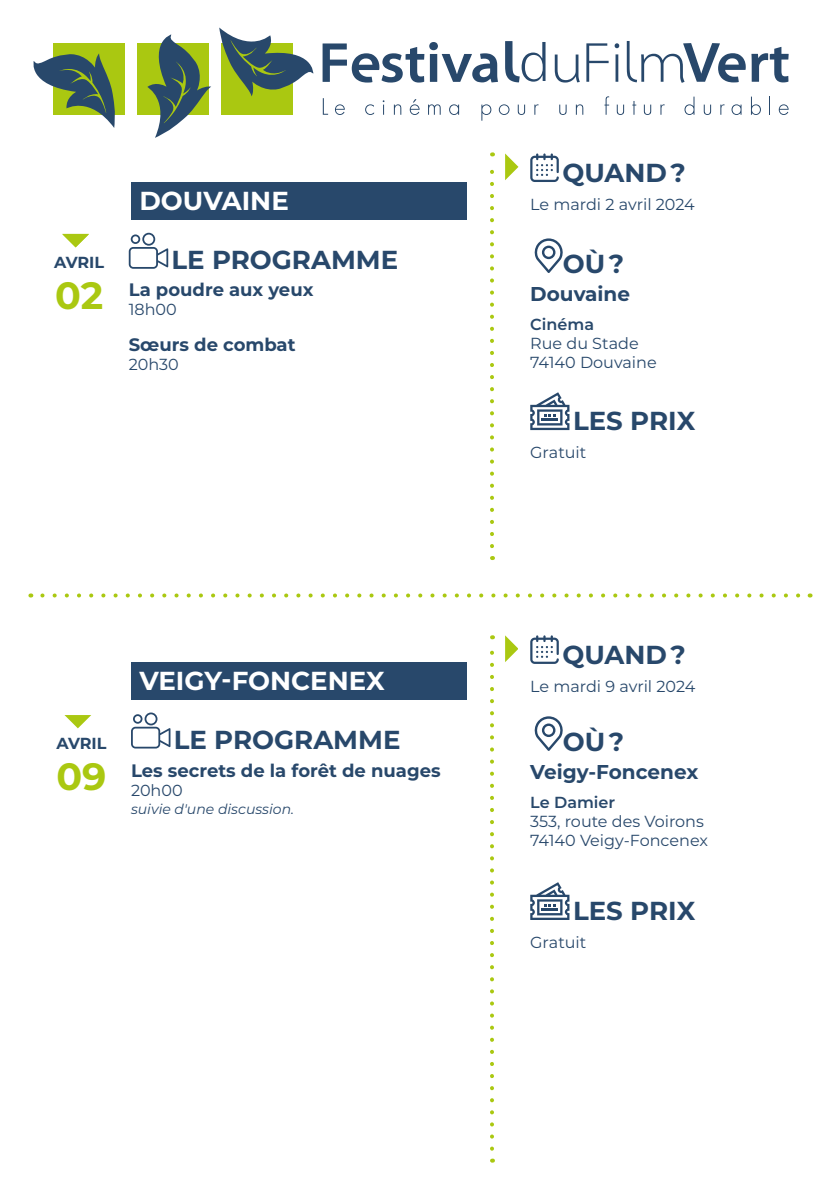
<style>
.page{position:relative;width:840px;height:1191px;background:#fff}
.page>*{position:absolute;margin:0;border:0;box-sizing:border-box;transform-origin:0 0}
.t1{font:700 38px "Montserrat";color:#aac811}
.t2{font:700 26px "Montserrat";color:#28486b}
.t3{font:700 26px "Montserrat";color:#fff}
.t4{font:700 20px "Montserrat";color:#28486b}
.t5{font:700 18px "Montserrat";color:#28486b}
.t6{font:16px/19.2px "Montserrat";color:#28486b}
.t7{font:600 16px "Montserrat";color:#28486b}
.t8{font:700 16px "Montserrat";letter-spacing:-.01em;color:#28486b}
.t9{font:italic 14px "Montserrat";color:#28486b}
.s1{font-size:38px;color:#aac811}
</style>
<div class="page">
<svg style="left:322px;top:42px;width:175px;height:41px"></svg>
<svg style="left:505px;top:41px;width:40px;height:41px"></svg>
<svg style="left:554px;top:55px;width:25px;height:28px"></svg>
<svg style="left:586px;top:43px;width:22px;height:39px"></svg>
<svg style="left:614px;top:43px;width:5px;height:39px"></svg>
<svg style="left:626px;top:41px;width:119px;height:42px"></svg>
<svg style="left:751px;top:47px;width:37px;height:35px"></svg>
<svg style="left:322px;top:98px;width:6px;height:17px"></svg>
<svg style="left:335px;top:104px;width:9px;height:11px"></svg>
<svg style="left:365px;top:104px;width:9px;height:11px"></svg>
<svg style="left:382px;top:100px;width:2px;height:15px"></svg>
<svg style="left:393px;top:104px;width:8px;height:11px"></svg>
<svg style="left:409px;top:99px;width:10px;height:16px"></svg>
<svg style="left:428px;top:104px;width:12px;height:11px"></svg>
<svg style="left:449px;top:104px;width:10px;height:11px"></svg>
<svg style="left:481px;top:104px;width:10px;height:17px"></svg>
<svg style="left:498px;top:104px;width:11px;height:11px"></svg>
<svg style="left:517px;top:105px;width:8px;height:10px"></svg>
<svg style="left:534px;top:104px;width:4px;height:11px"></svg>
<svg style="left:559px;top:105px;width:7px;height:10px"></svg>
<svg style="left:575px;top:104px;width:8px;height:11px"></svg>
<svg style="left:604px;top:96px;width:4px;height:19px"></svg>
<svg style="left:616px;top:105px;width:7px;height:10px"></svg>
<svg style="left:632px;top:101px;width:4px;height:14px"></svg>
<svg style="left:643px;top:105px;width:8px;height:10px"></svg>
<svg style="left:660px;top:104px;width:4px;height:11px"></svg>
<svg style="left:684px;top:97px;width:10px;height:18px"></svg>
<svg style="left:703px;top:105px;width:7px;height:10px"></svg>
<svg style="left:720px;top:104px;width:4px;height:11px"></svg>
<svg style="left:731px;top:104px;width:10px;height:11px"></svg>
<svg style="left:750px;top:97px;width:10px;height:18px"></svg>
<svg style="left:778px;top:104px;width:10px;height:11px"></svg>
<div style="left:53px;top:43px;width:71px;height:71px;background:#aac811"></div>
<div style="left:137px;top:43px;width:72px;height:71px;background:#aac811"></div>
<div style="left:221px;top:43px;width:72px;height:71px;background:#aac811"></div>
<svg style="left:33px;top:53px;width:84px;height:75px"></svg>
<svg style="left:219px;top:28px;width:94px;height:68px"></svg>
<svg style="left:147px;top:34px;width:64px;height:104px"></svg>
<svg style="left:530px;top:153px;width:28px;height:29px"></svg>
<svg style="left:534px;top:238px;width:29px;height:35px"></svg>
<svg style="left:530px;top:392px;width:39px;height:38px"></svg>
<svg style="left:505px;top:153px;width:13px;height:27px"></svg>
<svg style="left:129px;top:233px;width:39px;height:36px"></svg>
<svg style="left:62px;top:234px;width:27px;height:13px"></svg>
<svg style="left:42px;top:593px;width:759px;height:4px"></svg>
<svg style="left:490px;top:635px;width:3px;height:513px"></svg>
<svg style="left:490px;top:152px;width:3px;height:394px"></svg>
<div style="left:131px;top:182px;width:335px;height:38px;background:#28486b"></div>
<div style="left:131px;top:662px;width:335px;height:38px;background:#28486b"></div>
<svg style="left:505px;top:635px;width:13px;height:27px"></svg>
<svg style="left:530px;top:635px;width:28px;height:29px"></svg>
<svg style="left:534px;top:716px;width:29px;height:35px"></svg>
<svg style="left:530px;top:882px;width:39px;height:38px"></svg>
<svg style="left:131px;top:712px;width:39px;height:36px"></svg>
<svg style="left:64px;top:715px;width:27px;height:13px"></svg>
<h2 class="t3" style="left:139px;top:182px;width:151px">DOUVAINE</h2>
<h2 class="t2" style="left:171px;top:241px;width:228px">LE PROGRAMME</h2>
<p class="t5" style="left:55px;top:276px;width:259px"><span class="s1">02</span> La poudre aux yeux</p>
<p class="t8" style="left:54px;top:250px;width:52px">AVRIL</p>
<h1 class="t1" style="left:52px;top:269px;width:39px">15</h1>
<p class="t6" style="left:129px;top:299px;width:50px">18h00</p>
<p class="t5" style="left:129px;top:332px;width:168px">Sœurs de combat</p>
<p class="t6" style="left:129px;top:354px;width:52px">20h30</p>
<p class="t8" style="left:56px;top:731px;width:52px">AVRIL</p>
<h1 class="t1" style="left:56px;top:749px;width:52px">09</h1>
<h2 class="t3" style="left:139px;top:662px;width:246px">VEIGY-FONCENEX</h2>
<h2 class="t2" style="left:174px;top:720px;width:228px">LE PROGRAMME</h2>
<p class="t5" style="left:131px;top:757px;width:311px">Les secrets de la forêt de nuages</p>
<p class="t6" style="left:131px;top:780px;width:53px">20h00</p>
<p class="t9" style="left:131px;top:799px;width:164px">suivie d'une discussion.</p>
<h2 class="t2" style="left:562px;top:154px;width:125px">QUAND ?</h2>
<p class="t6" style="left:530px;top:194px;width:166px">Le mardi 2 avril 2024</p>
<h2 class="t2" style="left:562px;top:245px;width:63px">OÙ ?</h2>
<p class="t4" style="left:530px;top:279px;width:101px">Douvaine</p>
<p class="t7" style="left:530px;top:313px;width:65px">Cinéma</p>
<p class="t6" style="left:530px;top:333px;width:128px">Rue du Stade<br>74140 Douvaine</p>
<h2 class="t2" style="left:572px;top:402px;width:124px">LES PRIX</h2>
<p class="t6" style="left:530px;top:442px;width:58px">Gratuit</p>
<h2 class="t2" style="left:562px;top:636px;width:125px">QUAND ?</h2>
<p class="t6" style="left:530px;top:676px;width:166px">Le mardi 9 avril 2024</p>
<h2 class="t2" style="left:562px;top:723px;width:63px">OÙ ?</h2>
<p class="t4" style="left:530px;top:757px;width:169px">Veigy-Foncenex</p>
<p class="t7" style="left:530px;top:790px;width:86px">Le Damier</p>
<p class="t6" style="left:530px;top:811px;width:179px">353, route des Voirons<br>74140 Veigy-Foncenex</p>
<h2 class="t2" style="left:572px;top:892px;width:124px">LES PRIX</h2>
<p class="t6" style="left:530px;top:932px;width:58px">Gratuit</p>
</div>
